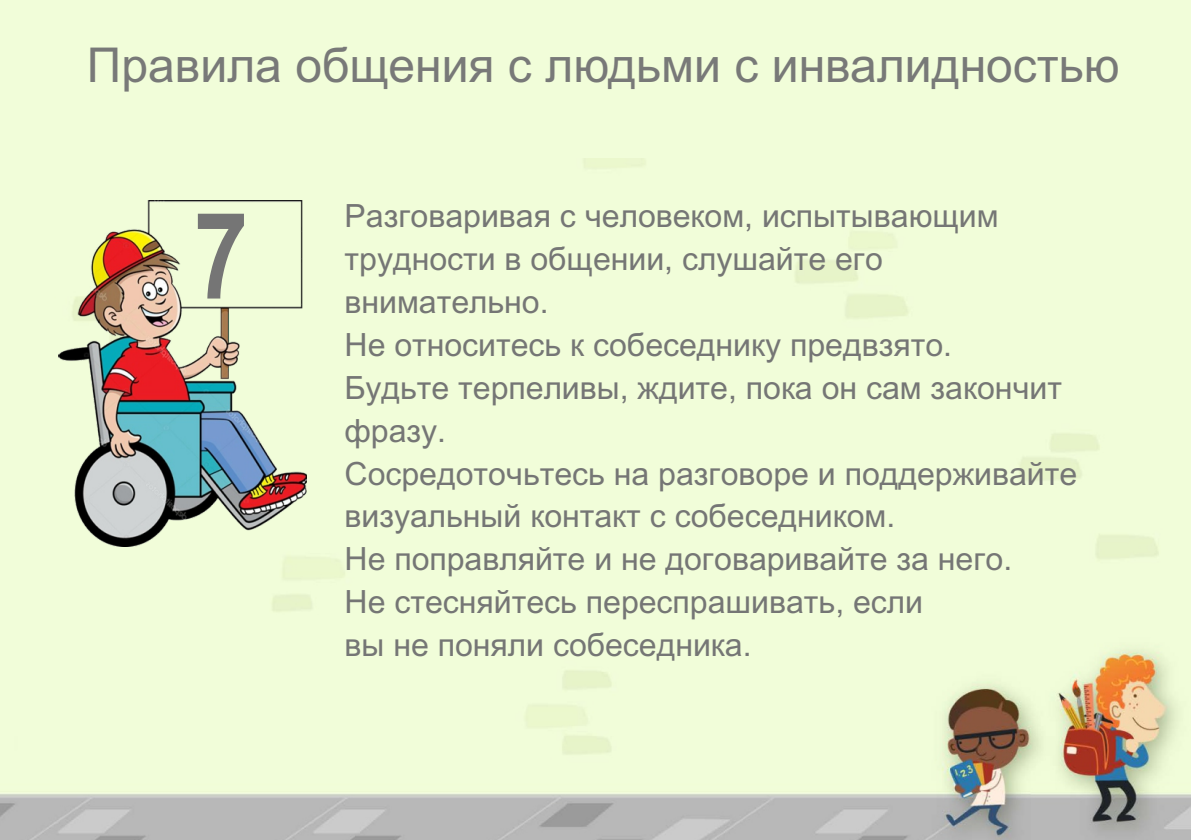
<style>
.page{position:relative;width:1191px;height:840px;background:#fff}
.page>*{position:absolute;margin:0;border:0;box-sizing:border-box;transform-origin:0 0}
.t1{font:700 120px "Arial Narrow";color:#757575}
.t2{font:48px "Arial";color:#787978}
.t3{font:32px/42.8px "Arial Unicode MS";color:#757675}
</style>
<div class="page">
<div style="left:0;top:0;width:1191px;height:165px;background:#f1fdd9"></div>
<img style="left:0;top:159px;width:1191px;height:680px">
<img style="left:58px;top:200px;width:249px;height:345px">
<h2 class="t2" style="left:87px;top:47px;width:1034px">Правила общения с людьми с инвалидностью</h2>
<h1 class="t1" style="left:194px;top:211px;width:56px">7</h1>
<p class="t3" style="left:344px;top:197px;width:734px">Разговаривая с человеком, испытывающим трудности в общении, слушайте его внимательно.<br>Не относитесь к собеседнику предвзято.<br>Будьте терпеливы, ждите, пока он сам закончит фразу.<br>Сосредоточьтесь на разговоре и поддерживайте визуальный контакт с собеседником.<br>Не поправляйте и не договаривайте за него.<br>Не стесняйтесь переспрашивать, если<br>вы не поняли собеседника.</p>
</div>
